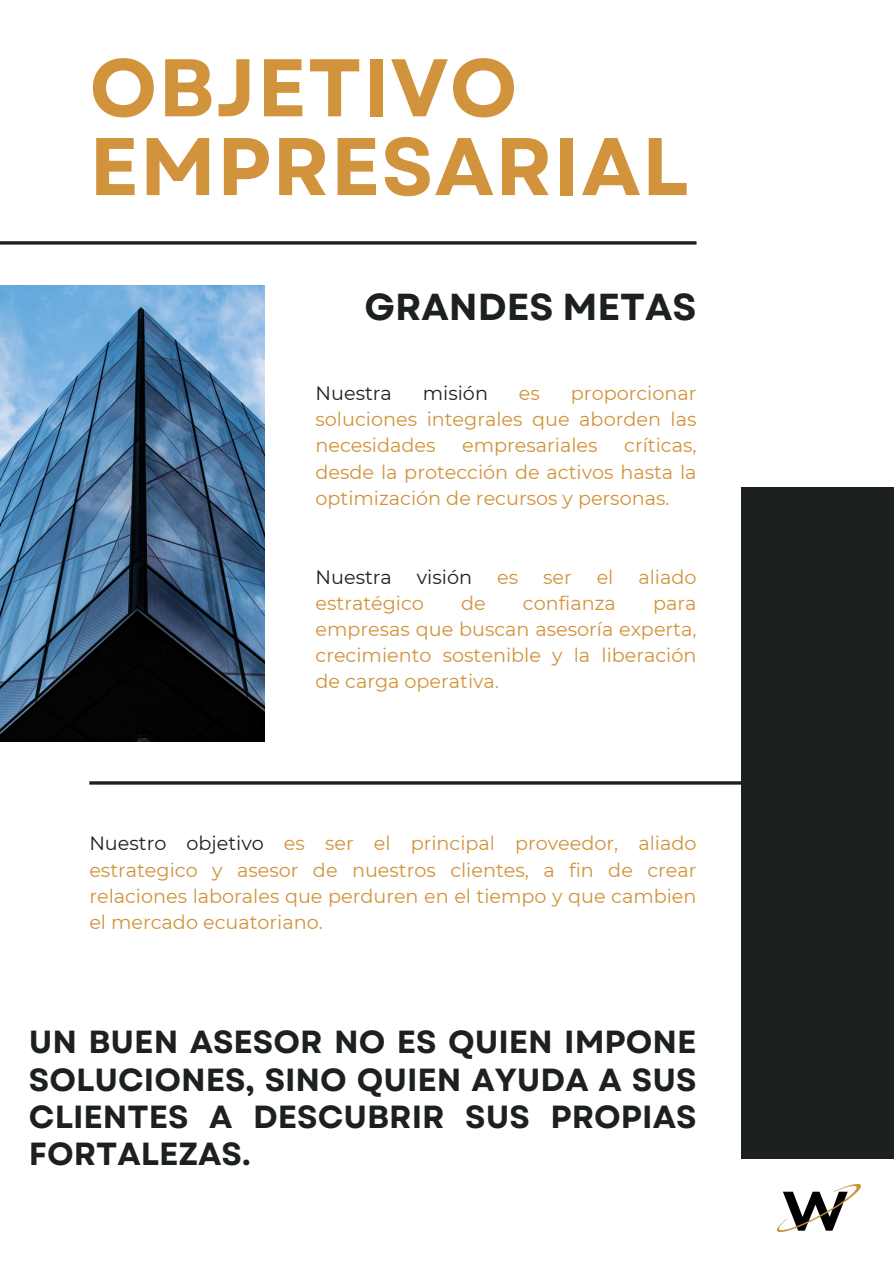
<style>
.page{position:relative;width:894px;height:1264px;background:#fff}
.page>*{position:absolute;margin:0;border:0;box-sizing:border-box;transform-origin:0 0}
.t1{font:700 81.45px/78.8px "Garet";letter-spacing:.015em;color:#d1933b}
.t2{font:700 37.5px "Garet";color:#1c2120}
.t3{font:700 31.95px/37.2px "Garet";color:#1c2120;text-align:justify}
.t4{font:19.2px/26.2px "Montserrat";color:#d1933b;text-align:justify}
.t5{font:19.2px "Montserrat";color:#1c2120}
.s1{color:#1c2120}
</style>
<div class="page">
<hr style="left:89px;top:781px;width:688px;height:3px;background:#1c2120">
<hr style="left:0;top:241px;width:696px;height:3px;background:#1c2120">
<img style="left:777px;top:1184px;width:83px;height:47px">
<img style="left:0;top:285px;width:265px;height:456px">
<div style="left:741px;top:487px;width:152px;height:671px;background:#1c2120"></div>
<p class="t1" style="left:89px;top:49px;width:600px">OBJETIVO<br>EMPRESARIAL</p>
<p class="t2" style="left:364px;top:280px;width:333px">GRANDES METAS</p>
<p class="t4" style="left:315px;top:380px;width:382px;text-indent:255px">proporcionar soluciones integrales que aborden las necesidades</p>
<p class="t5" style="left:315px;top:381px;width:78px">Nuestra</p>
<p class="t5" style="left:423px;top:381px;width:67px">misión</p>
<p class="t4" style="left:519px;top:380px;width:22px">es</p>
<p class="t4" style="left:315px;top:432px;width:382px;text-indent:308px">críticas, desde la protección de activos hasta la optimización de recursos y personas.</p>
<p class="t4" style="left:462px;top:432px;width:137px">empresariales</p>
<p class="t5" style="left:315px;top:565px;width:78px">Nuestra</p>
<p class="t5" style="left:417px;top:565px;width:57px">visión</p>
<p class="t4" style="left:497px;top:563px;width:22px">es</p>
<p class="t4" style="left:543px;top:563px;width:30px">ser</p>
<p class="t4" style="left:596px;top:563px;width:18px">el</p>
<p class="t4" style="left:638px;top:563px;width:60px">aliado</p>
<p class="t4" style="left:315px;top:589px;width:110px">estratégico</p>
<p class="t4" style="left:461px;top:589px;width:26px">de</p>
<p class="t4" style="left:523px;top:589px;width:94px">confianza</p>
<p class="t4" style="left:315px;top:589px;width:382px;text-indent:337px">para empresas que buscan asesoría experta, crecimiento sostenible y la liberación de carga operativa.</p>
<p class="t4" style="left:89px;top:830px;width:608px"><span class="s1">Nuestro objetivo</span> es ser el principal proveedor, aliado estrategico y asesor de nuestros clientes, a fin de crear relaciones laborales que perduren en el tiempo y que cambien el mercado ecuatoriano.</p>
<p class="t3" style="left:29px;top:1023px;width:669px">UN BUEN ASESOR NO ES QUIEN IMPONE SOLUCIONES, SINO QUIEN AYUDA A SUS CLIENTES A DESCUBRIR SUS PROPIAS FORTALEZAS.</p>
</div>
